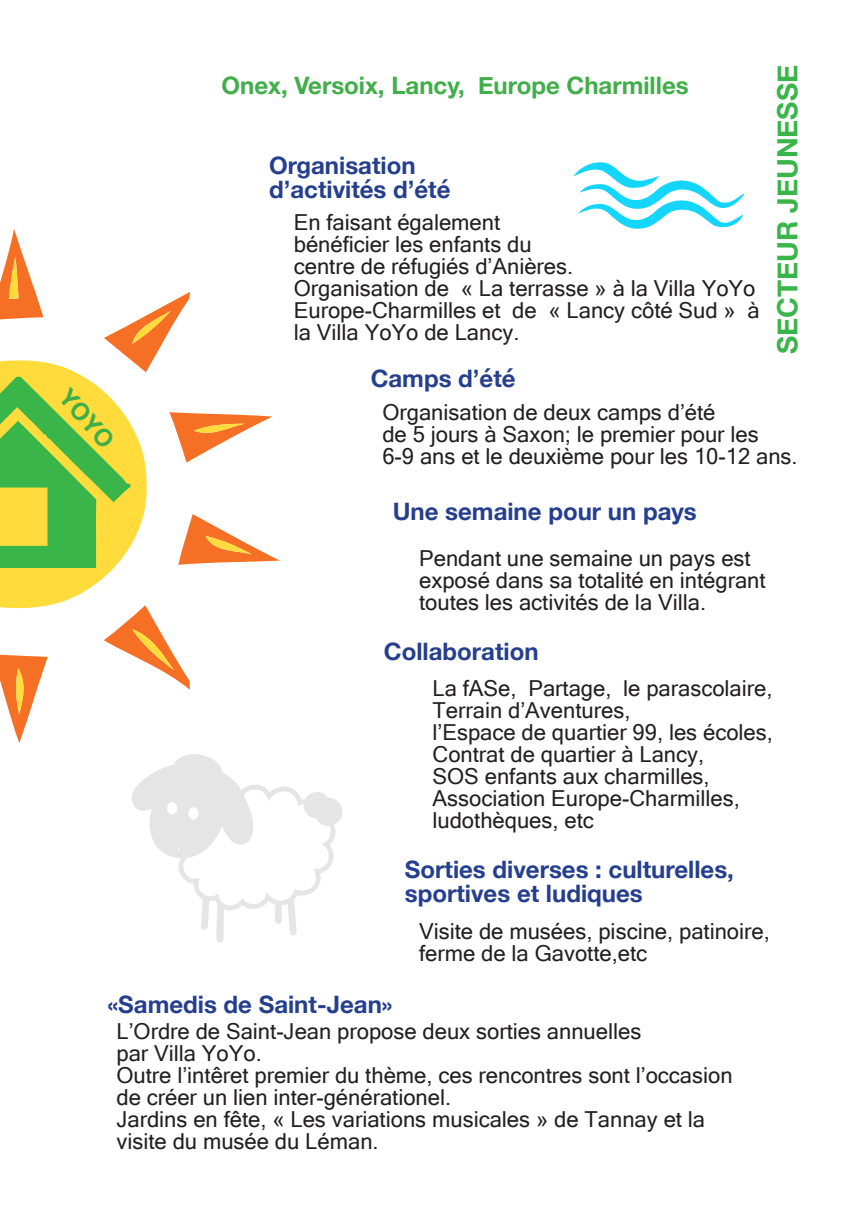
<style>
.page{position:relative;width:862px;height:1214px;background:#fff}
.page>*{position:absolute;margin:0;border:0;box-sizing:border-box;transform-origin:0 0}
.t1{font:700 28px "Helvetica Neue";color:#3ab54a}
.t2{font:700 24px/24px "Helvetica Neue";color:#253f8e}
.t3{font:700 24px "Helvetica Neue";color:#40ae49}
.t4{font:22px/22px "Microsoft Sans Serif";color:#231f20}
</style>
<div class="page">
<svg style="left:0;top:229px;width:280px;height:514px"></svg>
<svg style="left:573px;top:162px;width:172px;height:67px"></svg>
<svg style="left:131px;top:754px;width:212px;height:188px"></svg>
<div style="left:188px;top:807px;width:10px;height:12px;background:#fff;border-radius:50%"></div>
<div style="left:167px;top:802px;width:10px;height:12px;background:#fff;border-radius:50%"></div>
<p class="t3" style="left:78px;top:380px;width:71px;rotate:49deg">YOYO</p>
<p class="t3" style="left:221px;top:66px;width:469px">Onex, Versoix, Lancy, Europe Charmilles</p>
<p class="t2" style="left:269px;top:154px;width:183px">Organisation d’activités d’été</p>
<p class="t4" style="left:294px;top:211px;width:467px">En faisant également<br>bénéficier les enfants du<br>centre de réfugiés d’Anières.<br>Organisation de « La terrasse » à la Villa YoYo<br>Europe-Charmilles et de « Lancy côté Sud » à la Villa YoYo de Lancy.</p>
<p class="t2" style="left:371px;top:367px;width:146px">Camps d’été</p>
<p class="t1" style="left:765px;top:354px;width:290px;rotate:-90deg">SECTEUR JEUNESSE</p>
<p class="t4" style="left:382px;top:401px;width:417px">Organisation de deux camps d’été<br>de 5 jours à Saxon; le premier pour les<br>6-9 ans et le deuxième pour les 10-12 ans.</p>
<p class="t2" style="left:393px;top:500px;width:306px">Une semaine pour un pays</p>
<p class="t4" style="left:419px;top:546px;width:348px">Pendant une semaine un pays est exposé dans sa totalité en intégrant toutes les activités de la Villa.</p>
<p class="t2" style="left:384px;top:640px;width:156px">Collaboration</p>
<p class="t4" style="left:432px;top:677px;width:341px">La fASe, Partage, le parascolaire,</p>
<p class="t4" style="left:432px;top:699px;width:342px">Terrain d’Aventures,<br>l’Espace de quartier 99, les écoles,<br>Contrat de quartier à Lancy,<br>SOS enfants aux charmilles,<br>Association Europe-Charmilles, ludothèques, etc</p>
<p class="t2" style="left:405px;top:858px;width:330px">Sorties diverses : culturelles, sportives et ludiques</p>
<p class="t4" style="left:419px;top:920px;width:352px">Visite de musées, piscine, patinoire, ferme de la Gavotte,etc</p>
<p class="t2" style="left:108px;top:993px;width:286px">«Samedis de Saint-Jean»</p>
<p class="t4" style="left:116px;top:1020px;width:526px">L’Ordre de Saint-Jean propose deux sorties annuelles par Villa YoYo.</p>
<p class="t4" style="left:116px;top:1064px;width:617px">Outre l’intêret premier du thème, ces rencontres sont l’occasion de créer un lien inter-générationel.</p>
<p class="t4" style="left:116px;top:1108px;width:590px">Jardins en fête, « Les variations musicales » de Tannay et la visite du musée du Léman.</p>
</div>
